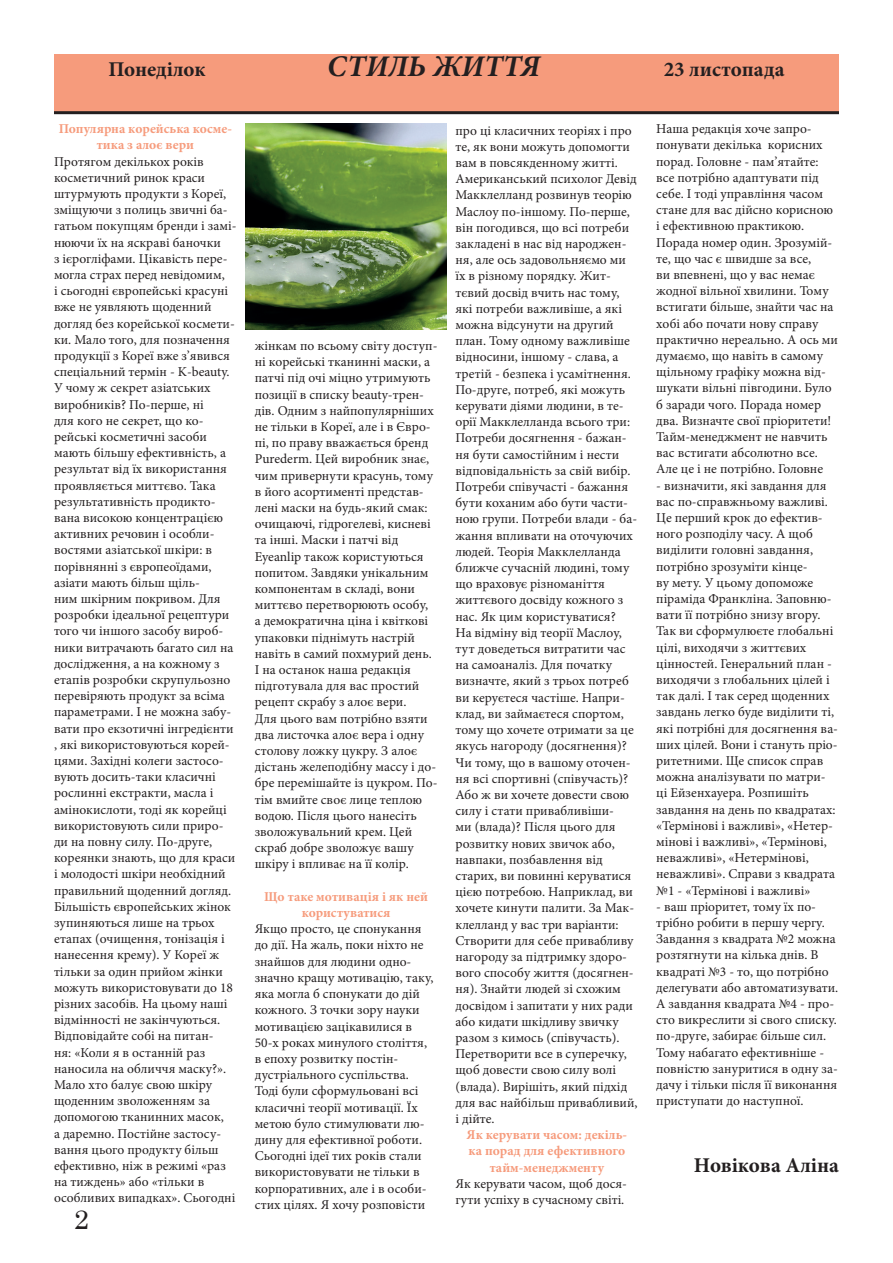
<style>
.page{position:relative;width:893px;height:1263px;background:#fff}
.page>*{position:absolute;margin:0;border:0;box-sizing:border-box;transform-origin:0 0}
.t1{font:italic 700 30px "Minion Pro";color:#231f20}
.t2{font:27px "Century";color:#231f20}
.t3{font:700 21px "Minion Pro";letter-spacing:-.005em;color:#231f20}
.t4{font:13.5px/16.2px "Minion Pro";color:#231f20}
.t5{font:700 13.5px/16.2px "Minion Pro";color:#f69b7c;text-align:center}
</style>
<div class="page">
<div style="left:54px;top:54px;width:785px;height:59px;background:#f69b7c"></div>
<hr style="left:54px;top:111px;width:785px;height:3px;background:#231f20">
<img style="left:246px;top:123px;width:200px;height:207px">
<h3 class="t3" style="left:108px;top:54px;width:99px">Понеділок</h3>
<h1 class="t1" style="left:327px;top:45px;width:214px">СТИЛЬ ЖИТТЯ</h1>
<h3 class="t3" style="left:664px;top:54px;width:122px">23 листопада</h3>
<p class="t5" style="left:59px;top:121px;width:175px">Популярна корейська косме&shy;тика з алоє вери</p>
<p class="t4" style="left:54px;top:153px;width:184px">Протягом декількох років косметичний ринок краси штурмують продукти з Кореї, зміщуючи з полиць звичні ба&shy;гатьом покупцям бренди і замі&shy;нюючи їх на яскраві баночки<br>з ієрогліфами. Цікавість пере&shy;могла страх перед невідомим,<br>і сьогодні європейські красуні вже не уявляють щоденний догляд без корейської космети&shy;ки. Мало того, для позначення продукції з Кореї вже з’явився спеціальний термін - K-beauty.<br>У чому ж секрет азіатських виробників? По-перше, ні<br>для кого не секрет, що ко&shy;рейські косметичні засоби мають більшу ефективність, а результат від їх використання проявляється миттєво. Така результативність продикто&shy;вана високою концентрацією активних речовин і особли&shy;востями азіатської шкіри: в порівнянні з європеоїдами, азіати мають більш щіль-<br>ним шкірним покривом. Для розробки ідеальної рецептури того чи іншого засобу вироб&shy;ники витрачають багато сил на дослідження, а на кожному з етапів розробки скрупульозно перевіряють продукт за всіма параметрами. І не можна забу&shy;вати про екзотичні інгредієнти , які використовуються корей&shy;цями. Західні колеги застосо&shy;вують досить-таки класичні рослинні екстракти, масла і амінокислоти, тоді як корейці використовують сили приро&shy;ди на повну силу. По-друге, кореянки знають, що для краси і молодості шкіри необхідний правильний щоденний догляд.<br>Більшість європейських жінок зупиняються лише на трьох етапах (очищення, тонізація і нанесення крему). У Кореї ж тільки за один прийом жінки можуть використовувати до 18 різних засобів. На цьому наші відмінності не закінчуються.<br>Відповідайте собі на питан-<br>ня: «Коли я в останній раз наносила на обличчя маску?».<br>Мало хто балує свою шкіру щоденним зволоженням за допомогою тканинних масок,<br>а даремно. Постійне застосу&shy;вання цього продукту більш ефективно, ніж в режимі «раз на тиждень» або «тільки в особливих випадках». Сьогодні</p>
<h2 class="t2" style="left:74px;top:1196px;width:17px">2</h2>
<p class="t4" style="left:255px;top:338px;width:184px">жінкам по всьому світу доступ&shy;ні корейські тканинні маски, а патчі під очі міцно утримують позиції в списку beauty-трен&shy;дів. Одним з найпопулярніших не тільки в Кореї, але і в Євро&shy;пі, по праву вважається бренд<br>Purederm. Цей виробник знає, чим привернути красунь, тому в його асортименті представ&shy;лені маски на будь-який смак: очищаючі, гідрогелеві, кисневі та інші. Маски і патчі від<br>Eyeanlip також користуються попитом. Завдяки унікальним компонентам в складі, вони миттєво перетворюють особу, а демократична ціна і квіткові упаковки піднімуть настрій навіть в самий похмурий день.<br>І на останок наша редакція підготувала для вас простий рецепт скрабу з алоє вери.<br>Для цього вам потрібно взяти два листочка алоє вера і одну столову ложку цукру. З алоє дістань желеподібну массу і до&shy;бре перемішайте із цукром. По&shy;тім вмийте своє лице теплою водою. Після цього нанесіть зволожувальний крем. Цей скраб добре зволожує вашу шкіру і впливає на її колір.</p>
<p class="t5" style="left:264px;top:888px;width:165px">Що таке мотивація і як ней користуватися</p>
<p class="t4" style="left:255px;top:921px;width:180px">Якщо просто, це спонукання до дії. На жаль, поки ніхто не знайшов для людини одно&shy;значно кращу мотивацію, таку, яка могла б спонукати до дій кожного. З точки зору науки мотивацією зацікавилися в<br>50-х роках минулого століття, в епоху розвитку постін&shy;дустріального суспільства.<br>Тоді були сформульовані всі класичні теорії мотивації. Їх метою було стимулювати лю&shy;дину для ефективної роботи.<br>Сьогодні ідеї тих років стали використовувати не тільки в корпоративних, але і в особи&shy;стих цілях. Я хочу розповісти</p>
<p class="t4" style="left:455px;top:122px;width:184px">про ці класичних теоріях і про те, як вони можуть допомогти вам в повсякденному житті.<br>Американський психолог Девід<br>Макклелланд розвинув теорію<br>Маслоу по-іншому. По-перше, він погодився, що всі потреби закладені в нас від народжен&shy;ня, але ось задовольняємо ми їх в різному порядку. Жит&shy;тєвий досвід вчить нас тому, які потреби важливіше, а які можна відсунути на другий план. Тому одному важливіше відносини, іншому - слава, а третій - безпека і усамітнення.<br>По-друге, потреб, які можуть керувати діями людини, в те&shy;орії Макклелланда всього три:<br>Потреби досягнення - бажан&shy;ня бути самостійним і нести відповідальність за свій вибір.<br>Потреби співучасті - бажання бути коханим або бути части&shy;ною групи. Потреби влади - ба&shy;жання впливати на оточуючих людей. Теорія Макклелланда ближче сучасній людині, тому що враховує різноманіття життєвого досвіду кожного з нас. Як цим користуватися?<br>На відміну від теорії Маслоу, тут доведеться витратити час на самоаналіз. Для початку визначте, який з трьох потреб ви керуєтеся частіше. Напри&shy;клад, ви займаєтеся спортом, тому що хочете отримати за це якусь нагороду (досягнення)?<br>Чи тому, що в вашому оточен&shy;ня всі спортивні (співучасть)?<br>Або ж ви хочете довести свою силу і стати привабливіши-<br>ми (влада)? Після цього для розвитку нових звичок або, навпаки, позбавлення від старих, ви повинні керуватися цією потребою. Наприклад, ви хочете кинути палити. За Мак&shy;клелланд у вас три варіанти:<br>Створити для себе привабливу нагороду за підтримку здоро&shy;вого способу життя (досягнен&shy;ня). Знайти людей зі схожим досвідом і запитати у них ради або кидати шкідливу звичку разом з кимось (співучасть).<br>Перетворити все в суперечку, щоб довести свою силу волі (влада). Вирішіть, який підхід для вас найбільш привабливий, і дійте.</p>
<p class="t5" style="left:467px;top:1126px;width:162px">Як керувати часом: декіль&shy;ка порад для ефективного тайм-менеджменту</p>
<p class="t4" style="left:455px;top:1175px;width:173px">Як керувати часом, щоб дося&shy;гути успіху в сучасному світі.</p>
<p class="t4" style="left:656px;top:121px;width:183px">Наша редакція хоче запро&shy;понувати декілька корисних порад. Головне - пам’ятайте: все потрібно адаптувати під себе. І тоді управління часом стане для вас дійсно корисною і ефективною практикою.<br>Порада номер один. Зрозумій&shy;те, що час є швидше за все,<br>ви впевнені, що у вас немає жодної вільної хвилини. Тому встигати більше, знайти час на хобі або почати нову справу практично нереально. А ось ми думаємо, що навіть в самому щільному графіку можна від&shy;шукати вільні півгодини. Було б заради чого. Порада номер два. Визначте свої пріоритети!<br>Тайм-менеджмент не навчить вас встигати абсолютно все.<br>Але це і не потрібно. Головне</p>
<p class="t4" style="left:656px;top:477px;width:183px">- визначити, які завдання для вас по-справжньому важливі.<br>Це перший крок до ефектив&shy;ного розподілу часу. А щоб виділити головні завдання, потрібно зрозуміти кінце-<br>ву мету. У цьому допоможе піраміда Франкліна. Заповню&shy;вати її потрібно знизу вгору.<br>Так ви сформулюєте глобальні цілі, виходячи з життєвих цінностей. Генеральний план - виходячи з глобальних цілей і так далі. І так серед щоденних завдань легко буде виділити ті, які потрібні для досягнення ва&shy;ших цілей. Вони і стануть пріо&shy;ритетними. Ще список справ можна аналізувати по матри&shy;ці Ейзенхауера. Розпишіть завдання на день по квадратах: «Термінові і важливі», «Нетер&shy;мінові і важливі», «Термінові, неважливі», «Нетермінові, неважливі». Справи з квадрата №1 - «Термінові і важливі»</p>
<p class="t4" style="left:656px;top:898px;width:184px">- ваш пріоритет, тому їх по&shy;трібно робити в першу чергу.<br>Завдання з квадрата №2 можна розтягнути на кілька днів. В квадраті №3 - то, що потрібно делегувати або автоматизувати.<br>А завдання квадрата №4 - про&shy;сто викреслити зі свого списку. по-друге, забирає більше сил.<br>Тому набагато ефективніше - повністю зануритися в одну за&shy;дачу і тільки після її виконання приступати до наступної.</p>
<h3 class="t3" style="left:694px;top:1150px;width:147px">Новікова Аліна</h3>
</div>
